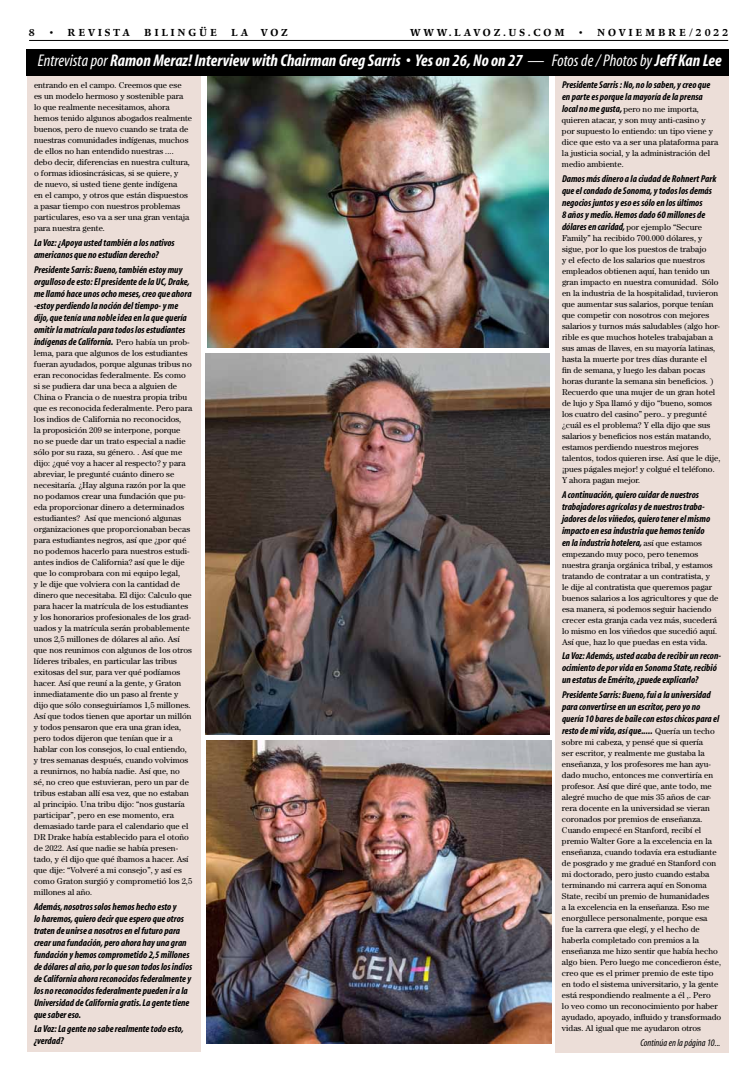
<style>
.page{position:relative;width:756px;height:1080px;background:#fff}
.page>*{position:absolute;margin:0;border:0;box-sizing:border-box;transform-origin:0 0}
.t1{font:italic 700 condensed 17px "Myriad";color:#fff}
.t2{font:italic 700 condensed 10px/12px "Myriad";color:#000}
.t3{font:500 10px "Poppl Pontifex BE";letter-spacing:.315em;color:#000}
.t4{font:500 10px "Poppl Pontifex BE";letter-spacing:.295em;color:#000}
.t5{font:italic condensed 10px "Myriad";color:#000}
.t6{font:8.5px/11px "Century";color:#000}
.s1{font-weight:400}
.s2{font-family:"Century";font-weight:400;font-style:normal;font-stretch:normal;font-size:8.5px}
.s3{font-family:"Myriad";font-weight:700;font-style:italic;font-stretch:condensed;font-size:10px}
</style>
<div class="page">
<div style="left:556px;top:71px;width:173px;height:982px;background:#ecded8"></div>
<div style="left:27px;top:64px;width:173px;height:988px;background:#ecded8"></div>
<img style="left:207px;top:76px;width:342px;height:272px">
<img style="left:206px;top:740px;width:346px;height:303px">
<div style="left:26px;top:49px;width:703px;height:27px;background:#000"></div>
<img style="left:205px;top:353px;width:344px;height:382px">
<hr style="left:29px;top:40px;width:699px;height:1px;background:#000">
<p class="t3" style="left:29px;top:26px;width:7px">8</p>
<p class="t4" style="left:50px;top:26px;width:81px">• REVISTA</p>
<p class="t3" style="left:145px;top:26px;width:74px">BILINGüE</p>
<p class="t3" style="left:232px;top:26px;width:18px">L A</p>
<p class="t3" style="left:261px;top:26px;width:28px">VOZ</p>
<p class="t4" style="left:410px;top:26px;width:156px">WWW.LAVOZ.US.COM</p>
<p class="t3" style="left:579px;top:26px;width:150px">• No VIEMBRE/2022</p>
<h1 class="t1" style="left:38px;top:52px;width:685px"><span class="s1">Entrevista por</span> Ramon Meraz! Interview with Chairman Greg Sarris • Yes on 26, No on 27 <span class="s1">— Fotos de / Photos by</span> Jeff Kan Lee</h1>
<p class="t6" style="left:34px;top:79px;width:160px">entrando en el campo. Creemos que ese<br>es un modelo hermoso y sostenible para lo que realmente necesitamos, ahora hemos tenido algunos abogados realmente buenos, pero de nuevo cuando se trata de nuestras comunidades indígenas, muchos de ellos no han entendido nuestras .... debo decir, diferencias en nuestra cultura, o formas idiosincrásicas, si se quiere, y<br>de nuevo, si usted tiene gente indígena<br>en el campo, y otros que están dispuestos a pasar tiempo con nuestros problemas particulares, eso va a ser una gran ventaja para nuestra gente.</p>
<p class="t2" style="left:34px;top:237px;width:142px">La Voz: ¿Apoya usted también a los nativos americanos que no estudian derecho?</p>
<p class="t2" style="left:34px;top:264px;width:159px">Presidente Sarris: Bueno, también estoy muy orgulloso de esto: El presidente de la UC, Drake, me llamó hace unos ocho meses, creo que ahora -estoy perdiendo la noción del tiempo- y me dijo, que tenía una noble idea en la que quería omitir la matrícula para todos los estudiantes indígenas de California. <span class="s2">Pero había un prob-</span></p>
<p class="t6" style="left:34px;top:347px;width:160px">lema, para que algunos de los estudiantes fueran ayudados, porque algunas tribus no eran reconocidas federalmente. Es como si se pudiera dar una beca a alguien de China o Francia o de nuestra propia tribu que es reconocida federalmente. Pero para los indios de California no reconocidos,<br>la proposición 209 se interpone, porque<br>no se puede dar un trato especial a nadie sólo por su raza, su género. . Así que me dijo: ¿qué voy a hacer al respecto? y para abreviar, le pregunté cuánto dinero se necesitaría. ¿Hay alguna razón por la que no podamos crear una fundación que pu&shy;eda proporcionar dinero a determinados estudiantes? Así que mencionó algunas organizaciones que proporcionaban becas para estudiantes negros, así que ¿por qué no podemos hacerlo para nuestros estudi&shy;antes indios de California? así que le dije que lo comprobara con mi equipo legal,<br>y le dije que volviera con la cantidad de dinero que necesitaba. El dijo: Calculo que para hacer la matrícula de los estudiantes y los honorarios profesionales de los grad&shy;uados y la matrícula serán probablemente unos 2,5 millones de dólares al año. Así que nos reunimos con algunos de los otros líderes tribales, en particular las tribus exitosas del sur, para ver qué podíamos hacer. Así que reuní a la gente, y Graton inmediatamente dio un paso al frente y dijo que sólo conseguiríamos 1,5 millones.<br>Así que todos tienen que aportar un millón y todos pensaron que era una gran idea, pero todos dijeron que tenían que ir a hablar con los consejos, lo cual entiendo, y tres semanas después, cuando volvimos a reunirnos, no había nadie. Así que, no<br>sé, no creo que estuvieran, pero un par de tribus estaban allí esa vez, que no estaban al principio. Una tribu dijo: “nos gustaría participar”, pero en ese momento, era demasiado tarde para el calendario que el DR Drake había establecido para el otoño de 2022. Así que nadie se había presen&shy;tado, y él dijo que qué íbamos a hacer. Así que dije: “Volveré a mi consejo”, y así es como Graton surgió y comprometió los 2,5 millones al año.</p>
<p class="t2" style="left:34px;top:901px;width:160px">Además, nosotros solos hemos hecho esto y<br>lo haremos, quiero decir que espero que otros traten de unirse a nosotros en el futuro para crear una fundación, pero ahora hay una gran fundación y hemos comprometido 2,5 millones de dólares al año, por lo que son todos los indios de California ahora reconocidos federalmente y los no reconocidos federalmente pueden ir a la Universidad de California gratis. La gente tiene que saber eso.</p>
<p class="t2" style="left:34px;top:1024px;width:151px">La Voz: La gente no sabe realmente todo esto, ¿verdad?</p>
<p class="t2" style="left:562px;top:79px;width:150px">Presidente Sarris : No, no lo saben, y creo que en parte es porque la mayoría de la prensa</p>
<p class="t6" style="left:562px;top:103px;width:158px"><span class="s3">local no me gusta,</span> pero no me importa, quieren atacar, y son muy anti-casino y por supuesto lo entiendo: un tipo viene y dice que esto va a ser una plataforma para la justicia social, y la administración del medio ambiente.</p>
<p class="t2" style="left:562px;top:173px;width:156px">Damos más dinero a la ciudad de Rohnert Park que el condado de Sonoma, y todos los demás negocios juntos y eso es sólo en los últimos<br>8 años y medio. Hemos dado 60 millones de dólares en caridad, <span class="s2">por ejemplo “Secure</span></p>
<p class="t6" style="left:562px;top:232px;width:160px">Family” ha recibido 700.000 dólares, y sigue, por lo que los puestos de trabajo<br>y el efecto de los salarios que nuestros empleados obtienen aquí, han tenido un gran impacto en nuestra comunidad. Sólo en la industria de la hospitalidad, tuvieron que aumentar sus salarios, porque tenían que competir con nosotros con mejores salarios y turnos más saludables (algo hor&shy;rible es que muchos hoteles trabajaban a sus amas de llaves, en su mayoría latinas, hasta la muerte por tres días durante el<br>fin de semana, y luego les daban pocas horas durante la semana sin beneficios. )<br>Recuerdo que una mujer de un gran hotel de lujo y Spa llamó y dijo “bueno, somos los cuatro del casino” pero.. y pregunté ¿cuál es el problema? Y ella dijo que sus salarios y beneficios nos están matando, estamos perdiendo nuestros mejores talentos, todos quieren irse. Así que le dije, ¡pues págales mejor! y colgué el teléfono.<br>Y ahora pagan mejor.</p>
<p class="t2" style="left:562px;top:489px;width:150px">A continuación, quiero cuidar de nuestros trabajadores agrícolas y de nuestros traba&shy;jadores de los viñedos, quiero tener el mismo impacto en esa industria que hemos tenido en la industria hotelera, <span class="s2">así que estamos</span></p>
<p class="t6" style="left:562px;top:548px;width:158px">empezando muy poco, pero tenemos nuestra granja orgánica tribal, y estamos tratando de contratar a un contratista, y le dije al contratista que queremos pagar buenos salarios a los agricultores y que de esa manera, si podemos seguir haciendo crecer esta granja cada vez más, sucederá lo mismo en los viñedos que sucedió aquí.<br>Así que, haz lo que puedas en esta vida.</p>
<p class="t2" style="left:562px;top:651px;width:161px">La Voz: Además, usted acaba de recibir un recon&shy;ocimiento de por vida en Sonoma State, recibió un estatus de Emérito, ¿puede explicarlo?</p>
<p class="t2" style="left:562px;top:689px;width:159px">Presidente Sarris: Bueno, fui a la universidad para convertirse en un escritor, pero yo no quería 10 bares de baile con estos chicos para el resto de mi vida, así que..... <span class="s2">Quería un techo</span></p>
<p class="t6" style="left:562px;top:737px;width:161px">sobre mi cabeza, y pensé que si quería<br>ser escritor, y realmente me gustaba la enseñanza, y los profesores me han ayu&shy;dado mucho, entonces me convertiría en profesor. Así que diré que, ante todo, me alegré mucho de que mis 35 años de car&shy;rera docente en la universidad se vieran coronados por premios de enseñanza.<br>Cuando empecé en Stanford, recibí el premio Walter Gore a la excelencia en la enseñanza, cuando todavía era estudiante de posgrado y me gradué en Stanford con mi doctorado, pero justo cuando estaba terminando mi carrera aquí en Sonoma State, recibí un premio de humanidades<br>a la excelencia en la enseñanza. Eso me enorgullece personalmente, porque esa fue la carrera que elegí, y el hecho de haberla completado con premios a la enseñanza me hizo sentir que había hecho algo bien. Pero luego me concedieron éste, creo que es el primer premio de este tipo en todo el sistema universitario, y la gente está respondiendo realmente a él ,. Pero<br>lo veo como un reconocimiento por haber ayudado, apoyado, influido y transformado vidas. Al igual que me ayudaron otros</p>
<p class="t5" style="left:641px;top:1038px;width:81px">Continúa en la página 10...</p>
</div>
